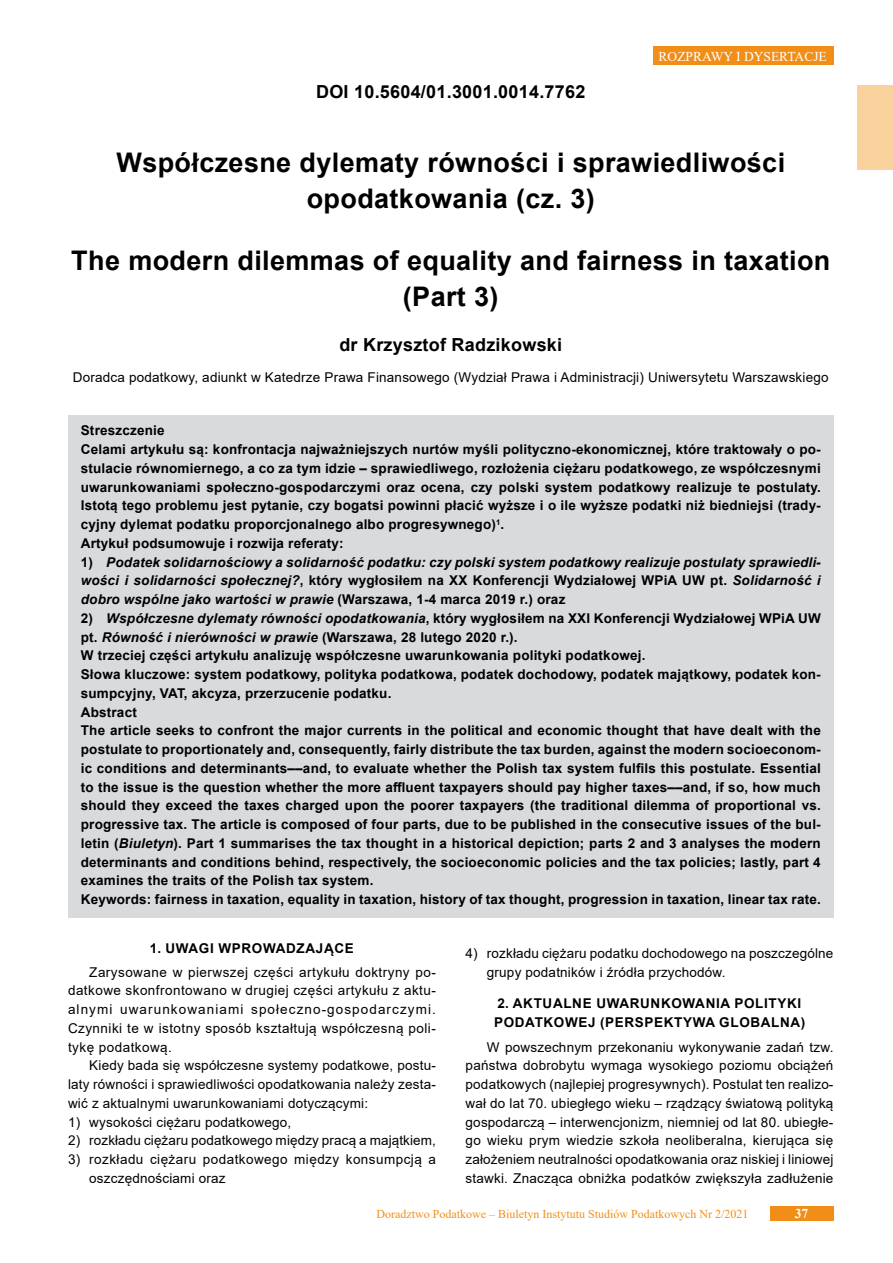
<style>
.page{position:relative;width:893px;height:1263px;background:#fff}
.page>*{position:absolute;margin:0;border:0;box-sizing:border-box;transform-origin:0 0}
.tytul{font:700 27px/36px "Arial";letter-spacing:.015em;color:#000;text-align:center}
.doi{font:700 18px "Arial";letter-spacing:.015em;color:#000}
.autor1{font:700 18px "Arial";letter-spacing:.015em;color:#000}
.lead{font:700 13.5px/18.8px "Arial";letter-spacing:.015em;color:#000;text-align:justify}
.tekst{font:13.5px/18.8px "Arial";letter-spacing:.015em;color:#000;text-align:justify}
.lead-2{font:italic 700 13.5px/18.8px "Arial";letter-spacing:.015em;color:#000;text-align:justify}
.punkt1{font:13.5px/18.8px "Arial";letter-spacing:.015em;color:#000}
.inf_o_autorze{font:13.5px "Arial";letter-spacing:.015em;color:#000}
.Srodtytul{font:700 13.5px/18.8px "Arial";letter-spacing:.05em;color:#000}
.punkt1-2{font:13.5px/18.8px "Arial";letter-spacing:.035em;color:#000}
.t1{font:13.5px "Times New Roman";color:#fff}
.t2{font:700 13.5px "Times New Roman";color:#fff}
.t3{font:12px "Times New Roman";color:#f18e18}
.s1{font-style:normal}
.s2{font-style:italic}
</style>
<div class="page">
<div style="left:770px;top:1205px;width:63px;height:15px;background:#f18e18"></div>
<div style="left:653px;top:46px;width:180px;height:19px;background:#f18e18"></div>
<div style="left:857px;top:85px;width:36px;height:85px;background:#fad29e"></div>
<div style="left:68px;top:415px;width:765px;height:34px;background:#d8dadc"></div>
<div style="left:68px;top:433px;width:765px;height:109px;background:#d8dadc"></div>
<div style="left:68px;top:527px;width:765px;height:34px;background:#d8dadc"></div>
<div style="left:68px;top:546px;width:765px;height:71px;background:#d8dadc"></div>
<div style="left:68px;top:602px;width:765px;height:53px;background:#d8dadc"></div>
<div style="left:68px;top:640px;width:765px;height:34px;background:#d8dadc"></div>
<div style="left:68px;top:658px;width:765px;height:53px;background:#d8dadc"></div>
<div style="left:68px;top:696px;width:765px;height:34px;background:#d8dadc"></div>
<div style="left:68px;top:715px;width:765px;height:184px;background:#d8dadc"></div>
<div style="left:68px;top:883px;width:765px;height:34px;background:#d8dadc"></div>
<p class="doi" style="left:316px;top:79px;width:271px">DOI 10.5604/01.3001.0014.7762</p>
<p class="t1" style="left:659px;top:47px;width:170px">ROZPRAWY I DYSERTACJE</p>
<p class="tytul" style="left:116px;top:145px;width:670px">Współczesne dylematy równości i sprawiedliwości opodatkowania (cz. 3)</p>
<p class="tytul" style="left:71px;top:243px;width:760px">The modern dilemmas of equality and fairness in taxation (Part 3)</p>
<p class="autor1" style="left:339px;top:332px;width:224px">dr Krzysztof Radzikowski</p>
<p class="inf_o_autorze" style="left:73px;top:368px;width:757px">Doradca podatkowy, adiunkt w Katedrze Prawa Finansowego (Wydział Prawa i Administracji) Uniwersytetu Warszawskiego</p>
<p class="lead" style="left:81px;top:421px;width:85px">Streszczenie</p>
<p class="lead" style="left:81px;top:440px;width:742px">Celami artykułu są: konfrontacja najważniejszych nurtów myśli polityczno-ekonomicznej, które traktowały o po&shy;stulacie równomiernego, a co za tym idzie – sprawiedliwego, rozłożenia ciężaru podatkowego, ze współczesnymi uwarunkowaniami społeczno-gospodarczymi oraz ocena, czy polski system podatkowy realizuje te postulaty.<br>Istotą tego problemu jest pytanie, czy bogatsi powinni płacić wyższe i o ile wyższe podatki niż biedniejsi (trady&shy;cyjny dylemat podatku proporcjonalnego albo progresywnego)<sup>1</sup>.</p>
<p class="lead" style="left:81px;top:534px;width:264px">Artykuł podsumowuje i rozwija referaty:</p>
<p class="lead-2" style="left:81px;top:553px;width:741px"><span class="s1">1)</span> Podatek solidarnościowy a solidarność podatku: czy polski system podatkowy realizuje postulaty sprawiedli&shy;wości i solidarności społecznej?<span class="s1">, który wygłosiłem na XX Konferencji Wydziałowej WPiA UW pt.</span> Solidarność i dobro wspólne jako wartości w prawie <span class="s1">(Warszawa, 1-4 marca 2019 r.) oraz</span></p>
<p class="lead" style="left:81px;top:609px;width:741px">2) <span class="s2">Współczesne dylematy równości opodatkowania</span>, który wygłosiłem na XXI Konferencji Wydziałowej WPiA UW pt. <span class="s2">Równość i nierówności w prawie</span> (Warszawa, 28 lutego 2020 r.).</p>
<p class="lead" style="left:81px;top:646px;width:566px">W trzeciej części artykułu analizuję współczesne uwarunkowania polityki podatkowej.</p>
<p class="lead" style="left:81px;top:665px;width:741px">Słowa kluczowe: system podatkowy, polityka podatkowa, podatek dochodowy, podatek majątkowy, podatek kon&shy;sumpcyjny, VAT, akcyza, przerzucenie podatku.</p>
<p class="lead" style="left:81px;top:702px;width:58px">Abstract</p>
<p class="lead" style="left:81px;top:721px;width:741px">The article seeks to confront the major currents in the political and economic thought that have dealt with the postulate to proportionately and, consequently, fairly distribute the tax burden, against the modern socioeconom&shy;ic conditions and determinants––and, to evaluate whether the Polish tax system fulfils this postulate. Essential to the issue is the question whether the more affluent taxpayers should pay higher taxes––and, if so, how much should they exceed the taxes charged upon the poorer taxpayers (the traditional dilemma of proportional vs. progressive tax. The article is composed of four parts, due to be published in the consecutive issues of the bul&shy;letin (<span class="s2">Biuletyn</span>). Part 1 summarises the tax thought in a historical depiction; parts 2 and 3 analyses the modern determinants and conditions behind, respectively, the socioeconomic policies and the tax policies; lastly, part 4 examines the traits of the Polish tax system.</p>
<p class="lead" style="left:81px;top:890px;width:742px">Keywords: fairness in taxation, equality in taxation, history of tax thought, progression in taxation, linear tax rate.</p>
<p class="Srodtytul" style="left:150px;top:939px;width:206px">1. UWAGI WPROWADZAJĄCE</p>
<p class="tekst" style="left:68px;top:962px;width:369px;text-indent:21px">Zarysowane w pierwszej części artykułu doktryny po&shy;datkowe skonfrontowano w drugiej części artykułu z aktu&shy;alnymi uwarunkowaniami społeczno-gospodarczymi.<br>Czynniki te w istotny sposób kształtują współczesną poli&shy;tykę podatkową.</p>
<p class="tekst" style="left:68px;top:1056px;width:369px;text-indent:21px">Kiedy bada się współczesne systemy podatkowe, postu&shy;laty równości i sprawiedliwości opodatkowania należy zesta&shy;wić z aktualnymi uwarunkowaniami dotyczącymi:</p>
<p class="punkt1" style="left:68px;top:1112px;width:225px">1) wysokości ciężaru podatkowego,</p>
<p class="punkt1" style="left:68px;top:1131px;width:369px">2) rozkładu ciężaru podatkowego między pracą a majątkiem,</p>
<p class="punkt1-2" style="left:89px;top:1150px;width:348px;text-indent:-21px">3) rozkładu ciężaru podatkowego między konsumpcją a oszczędnościami oraz</p>
<p class="punkt1" style="left:487px;top:944px;width:348px;text-indent:-21px">4) rozkładu ciężaru podatku dochodowego na poszczególne grupy podatników i źródła przychodów.</p>
<p class="Srodtytul" style="left:494px;top:994px;width:313px">2. AKTUALNE UWARUNKOWANIA POLITYKI<br>PODATKOWEJ (PERSPEKTYWA GLOBALNA)</p>
<p class="tekst" style="left:466px;top:1037px;width:369px;text-indent:21px">W powszechnym przekonaniu wykonywanie zadań tzw. państwa dobrobytu wymaga wysokiego poziomu obciążeń podatkowych (najlepiej progresywnych). Postulat ten realizo&shy;wał do lat 70. ubiegłego wieku – rządzący światową polityką gospodarczą – interwencjonizm, niemniej od lat 80. ubiegłe&shy;go wieku prym wiedzie szkoła neoliberalna, kierująca się założeniem neutralności opodatkowania oraz niskiej i liniowej stawki. Znacząca obniżka podatków zwiększyła zadłużenie</p>
<p class="t3" style="left:376px;top:1205px;width:373px">Doradztwo Podatkowe – Biuletyn Instytutu Studiów Podatkowych Nr 2/2021</p>
<p class="t2" style="left:795px;top:1204px;width:15px">37</p>
</div>
